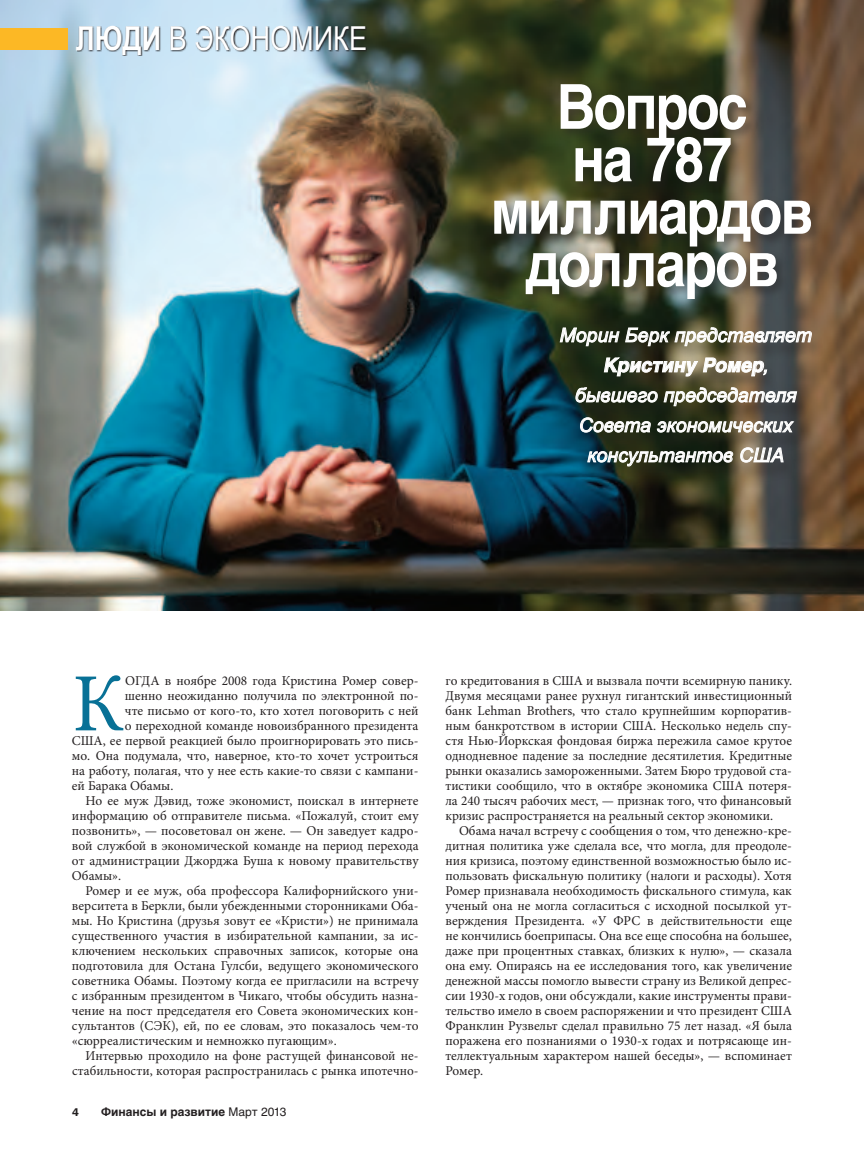
<style>
.page{position:relative;width:864px;height:1161px;background:#fff}
.page>*{position:absolute;margin:0;border:0;box-sizing:border-box;transform-origin:0 0}
.t1{font:82.8px "Minion Pro";color:#087196}
.t2{font:700 62.1px/52.5px "Helvetica Cyr";letter-spacing:-.035em;color:#fff;text-align:center;scale:.87 1}
.t3{font:33px "Arial Narrow";color:#fff}
.t4{font:italic 19.5px/30px "Arial";color:#fff;text-align:center}
.t5{font:italic 700 19.5px "Helvetica Cyr";color:#fff}
.t6{font:13.5px/15px "Minion Pro";color:#231f20;text-align:justify}
.t7{font:700 12px "Helvetica Cyr";color:#231f20}
.t8{font:600 11.25px "ITC Franklin Gothic Std";color:#231f20}
.s1{font-weight:700}
.s2{font-family:"Arial";font-weight:400}
.s3{font-family:"Helvetica Cyr Upright";font-weight:400}
</style>
<div class="page">
<img style="left:0;top:0;width:864px;height:610px">
<div style="left:557px;top:330px;width:266px;height:154px;background:#231f20;opacity:.5"></div>
<svg style="left:560px;top:327px;width:252px;height:20px;background:#767768"></svg>
<svg style="left:604px;top:357px;width:163px;height:20px;background:#837f6d"></svg>
<svg style="left:575px;top:387px;width:222px;height:20px;background:#6f7062"></svg>
<svg style="left:580px;top:417px;width:71px;height:16px"></svg>
<svg style="left:657px;top:421px;width:137px;height:12px;background:#93948a"></svg>
<svg style="left:587px;top:451px;width:147px;height:16px;background:#677068"></svg>
<svg style="left:740px;top:447px;width:44px;height:16px"></svg>
<div style="left:491px;top:81px;width:332px;height:231px;background:#231f20;opacity:.5"></div>
<div style="left:0;top:28px;width:67px;height:21px;background:#fcb825"></div>
<svg style="left:77px;top:26px;width:289px;height:29px;background:#83939d"></svg>
<h3 class="t3" style="left:76px;top:14px;width:293px"><span class="s1">Люди</span> в экономике</h3>
<h2 class="t2" style="left:491px;top:80px;width:372px">Вопрос<br>на 787 миллиардов долларов</h2>
<h3 class="t4" style="left:559px;top:320px;width:254px">Морин Берк представляет</h3>
<h3 class="t5" style="left:603px;top:354px;width:167px">Кристину Ромер<span class="s2">,</span></h3>
<h3 class="t4" style="left:575px;top:380px;width:223px">бывшего председателя<br>Совета экономических консультантов США</h3>
<h1 class="t1" style="left:72px;top:648px;width:54px">К</h1>
<p class="t6" style="left:125px;top:674px;width:295px">огда в ноябре 2008 года Кристина Ромер совер-</p>
<p class="t6" style="left:125px;top:689px;width:295px">шенно неожиданно получила по электронной по-</p>
<p class="t6" style="left:125px;top:704px;width:295px">чте письмо от кого-то, кто хотел поговорить с ней</p>
<p class="t6" style="left:125px;top:719px;width:295px">о переходной команде новоизбранного президента</p>
<p class="t6" style="left:72px;top:734px;width:348px">США, ее первой реакцией было проигнорировать это пись-</p>
<p class="t6" style="left:72px;top:749px;width:348px">мо. Она подумала, что, наверное, кто-то хочет устроиться</p>
<p class="t6" style="left:72px;top:764px;width:348px">на работу, полагая, что у нее есть какие-то связи с кампани-</p>
<p class="t6" style="left:72px;top:779px;width:103px">ей Барака Обамы.</p>
<p class="t6" style="left:85px;top:794px;width:334px">Но ее муж Дэвид, тоже экономист, поискал в интернете</p>
<p class="t6" style="left:72px;top:809px;width:348px">информацию об отправителе письма. «Пожалуй, стоит ему</p>
<p class="t6" style="left:72px;top:824px;width:348px">позвонить», — посоветовал он жене. — Он заведует кадро-</p>
<p class="t6" style="left:72px;top:839px;width:348px">вой службой в экономической команде на период перехода</p>
<p class="t6" style="left:72px;top:854px;width:348px">от администрации Джорджа Буша к новому правительству</p>
<p class="t6" style="left:72px;top:869px;width:51px">Обамы».</p>
<p class="t6" style="left:85px;top:884px;width:335px">Ромер и ее муж, оба профессора Калифорнийского уни-</p>
<p class="t6" style="left:72px;top:899px;width:348px">верситета в Беркли, были убежденными сторонниками Оба-</p>
<p class="t6" style="left:72px;top:914px;width:348px">мы. Но Кристина (друзья зовут ее «Кристи») не принимала</p>
<p class="t6" style="left:72px;top:929px;width:348px">существенного участия в избирательной кампании, за ис-</p>
<p class="t6" style="left:72px;top:944px;width:348px">ключением нескольких справочных записок, которые она</p>
<p class="t6" style="left:72px;top:959px;width:348px">подготовила для Остана Гулсби, ведущего экономического</p>
<p class="t6" style="left:72px;top:974px;width:348px">советника Обамы. Поэтому когда ее пригласили на встречу</p>
<p class="t6" style="left:72px;top:989px;width:348px">с избранным президентом в Чикаго, чтобы обсудить назна-</p>
<p class="t6" style="left:72px;top:1004px;width:348px">чение на пост председателя его Совета экономических кон-</p>
<p class="t6" style="left:72px;top:1019px;width:348px">сультантов (СЭК), ей, по ее словам, это показалось чем-то</p>
<p class="t6" style="left:72px;top:1034px;width:266px">«сюрреалистическим и немножко пугающим».</p>
<p class="t6" style="left:86px;top:1049px;width:334px">Интервью проходило на фоне растущей финансовой не-</p>
<p class="t6" style="left:72px;top:1064px;width:348px">стабильности, которая распространилась с рынка ипотечно-</p>
<p class="t8" style="left:72px;top:1106px;width:8px">4</p>
<p class="t7" style="left:101px;top:1105px;width:187px">Финансы и развитие <span class="s3">Март 2013</span></p>
<p class="t6" style="left:446px;top:674px;width:348px">го кредитования в США и вызвала почти всемирную панику.<br>Двумя месяцами ранее рухнул гигантский инвестиционный банк Lehman Brothers, что стало крупнейшим корпоратив&shy;ным банкротством в истории США. Несколько недель спу&shy;стя Нью-Йоркская фондовая биржа пережила самое крутое однодневное падение за последние десятилетия. Кредитные рынки оказались замороженными. Затем Бюро трудовой ста&shy;тистики сообщило, что в октябре экономика США потеря&shy;ла 240 тысяч рабочих мест, — признак того, что финансовый кризис распространяется на реальный сектор экономики.</p>
<p class="t6" style="left:446px;top:824px;width:348px;text-indent:13px">Обама начал встречу с сообщения о том, что денежно-кре&shy;дитная политика уже сделала все, что могла, для преодоле&shy;ния кризиса, поэтому единственной возможностью было ис&shy;пользовать фискальную политику (налоги и расходы). Хотя Ромер признавала необходимость фискального стимула, как ученый она не могла согласиться с исходной посылкой ут&shy;верждения Президента. «У ФРС в действительности еще не кончились боеприпасы. Она все еще способна на большее, даже при процентных ставках, близких к нулю», — сказала она ему. Опираясь на ее исследования того, как увеличение денежной массы помогло вывести страну из Великой депрес&shy;сии 1930-х годов, они обсуждали, какие инструменты прави&shy;тельство имело в своем распоряжении и что президент США Франклин Рузвельт сделал правильно 75 лет назад. «Я была поражена его познаниями о 1930-х годах и потрясающе ин&shy;теллектуальным характером нашей беседы», — вспоминает Ромер.</p>
</div>
